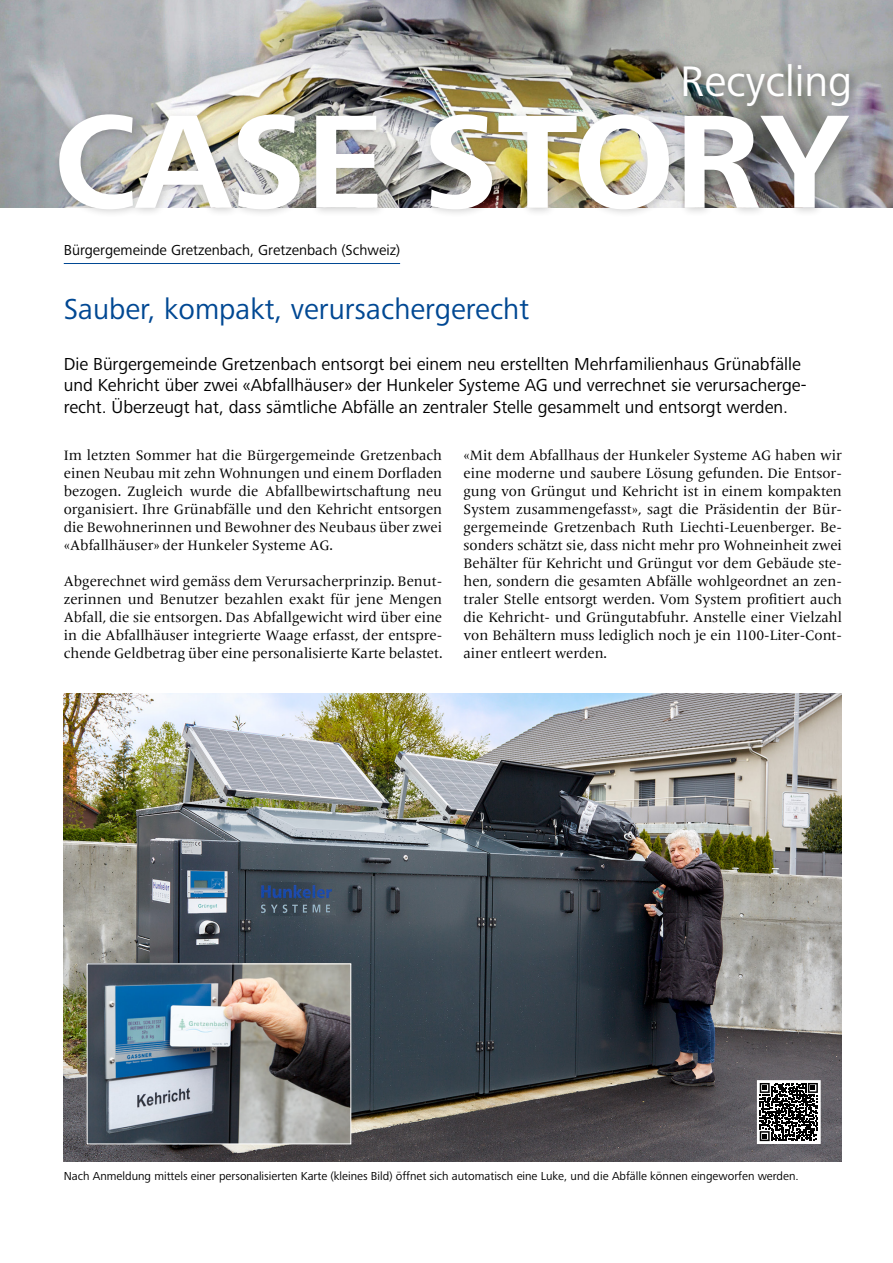
<style>
.page{position:relative;width:893px;height:1263px;background:#fff}
.page>*{position:absolute;margin:0;border:0;box-sizing:border-box;transform-origin:0 0}
.t1{font:700 138px "Frutiger Next Pro";letter-spacing:-.01em;color:#fff}
.t2{font:44.25px "Frutiger Next Pro";color:#fff}
.t3{font:30px "Frutiger Next Pro";color:#004893}
.t4{font:18px/21.6px "Frutiger Next Pro";color:#000}
.t5{font:15px "Frutiger Next Pro";color:#000}
.t6{font:14.25px/18px "Frutiger Serif LT Pro";color:#000;text-align:justify}
.t7{font:12px "Frutiger Next Pro";color:#000}
</style>
<div class="page">
<hr style="left:64px;top:263px;width:336px;height:1px;background:#004893">
<img style="left:64px;top:694px;width:778px;height:468px">
<img style="left:89px;top:965px;width:260px;height:177px">
<div style="left:87px;top:963px;width:264px;height:181px;border:1px solid #fff"></div>
<svg style="left:760px;top:1083px;width:58px;height:58px"></svg>
<div style="left:757px;top:1080px;width:64px;height:64px;border:2px solid #fff"></div>
<img style="left:0;top:0;width:893px;height:208px">
<div style="left:53px;top:109px;width:805px;height:110px;background:#000;opacity:.2"></div>
<div style="left:679px;top:58px;width:181px;height:59px;background:#000;opacity:.4"></div>
<h2 class="t2" style="left:680px;top:56px;width:173px">Recycling</h2>
<h1 class="t1" style="left:54px;top:83px;width:796px">CASE STORY</h1>
<p class="t5" style="left:64px;top:241px;width:338px">Bürgergemeinde Gretzenbach, Gretzenbach (Schweiz)</p>
<h3 class="t3" style="left:64px;top:292px;width:467px">Sauber, kompakt, verursachergerecht</h3>
<p class="t4" style="left:64px;top:353px;width:744px">Die Bürgergemeinde Gretzenbach entsorgt bei einem neu erstellten Mehrfamilienhaus Grünabfälle und Kehricht über zwei «Abfallhäuser» der Hunkeler Systeme AG und verrechnet sie verursacherge&shy;recht. Überzeugt hat, dass sämtliche Abfälle an zentraler Stelle gesammelt und entsorgt werden.</p>
<p class="t6" style="left:64px;top:446px;width:380px">Im letzten Sommer hat die Bürgergemeinde Gretzenbach einen Neubau mit zehn Wohnungen und einem Dorfladen bezogen. Zugleich wurde die Abfallbewirtschaftung neu organisiert. Ihre Grünabfälle und den Kehricht entsorgen die Bewohnerinnen und Bewohner des Neubaus über zwei «Abfallhäuser» der Hunkeler Systeme AG.</p>
<p class="t6" style="left:64px;top:572px;width:380px">Abgerechnet wird gemäss dem Verursacherprinzip. Benut&shy;zerinnen und Benutzer bezahlen exakt für jene Mengen Abfall, die sie entsorgen. Das Abfallgewicht wird über eine in die Abfallhäuser integrierte Waage erfasst, der entspre&shy;chende Geldbetrag über eine personalisierte Karte belastet.</p>
<p class="t6" style="left:463px;top:446px;width:380px">«Mit dem Abfallhaus der Hunkeler Systeme AG haben wir eine moderne und saubere Lösung gefunden. Die Entsor&shy;gung von Grüngut und Kehricht ist in einem kompakten System zusammengefasst», sagt die Präsidentin der Bür&shy;gergemeinde Gretzenbach Ruth Liechti-Leuenberger. Be&shy;sonders schätzt sie, dass nicht mehr pro Wohneinheit zwei Behälter für Kehricht und Grüngut vor dem Gebäude ste&shy;hen, sondern die gesamten Abfälle wohlgeordnet an zen&shy;traler Stelle entsorgt werden. Vom System profitiert auch die Kehricht- und Grüngutabfuhr. Anstelle einer Vielzahl von Behältern muss lediglich noch je ein 1100-Liter-Cont&shy;ainer entleert werden.</p>
<p class="t7" style="left:64px;top:1169px;width:736px">Nach Anmeldung mittels einer personalisierten Karte (kleines Bild) öffnet sich automatisch eine Luke, und die Abfälle können eingeworfen werden.</p>
</div>
